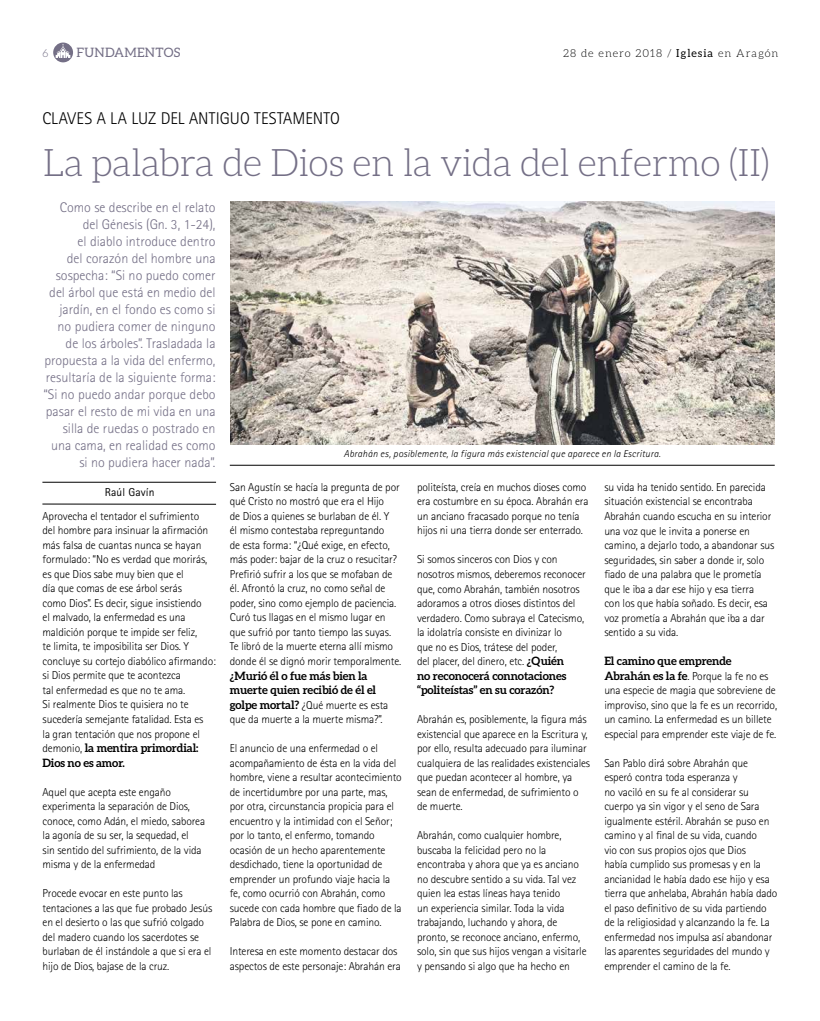
<style>
.page{position:relative;width:820px;height:1021px;background:#fff}
.page>*{position:absolute;margin:0;border:0;box-sizing:border-box;transform-origin:0 0}
.t1{font:300 38px "Aleo";letter-spacing:-.015em;color:#746f86}
.t2{font:300 17px "Rotis Sans Serif";letter-spacing:.01em;color:#000}
.t3{font:300 14px/17px "Rotis Sans Serif";color:#746f86;text-align:right}
.t4{font:13px "Aleo";letter-spacing:.02em;color:#746f86}
.t5{font:300 11.5px/14.5px "Rotis Sans Serif";letter-spacing:-.01em;color:#000}
.t6{font:700 11.5px/14.5px "Aleo";letter-spacing:-.01em;color:#000}
.t7{font:11.5px "Rotis Sans Serif";letter-spacing:.01em;color:#000}
.t8{font:300 11px "Aleo";letter-spacing:.085em;color:#000}
.t9{font:300 11px "Aleo";color:#746f86}
.t10{font:italic 300 10px "Rotis Sans Serif";letter-spacing:.02em;color:#000}
.s1{font-weight:400}
.s2{font-family:"Rotis Sans Serif";font-weight:300}
.s3{font-family:"Aleo";font-weight:700}
</style>
<div class="page">
<svg style="left:53px;top:43px;width:20px;height:19px"></svg>
<img style="left:230px;top:202px;width:544px;height:243px">
<hr style="left:230px;top:465px;width:544px;height:1px;background:#000">
<hr style="left:42px;top:482px;width:174px;height:1px;background:#000">
<hr style="left:42px;top:504px;width:174px;height:1px;background:#000">
<p class="t9" style="left:43px;top:48px;width:7px">6</p>
<p class="t4" style="left:77px;top:45px;width:105px">FUNDAMENTOS</p>
<p class="t8" style="left:563px;top:47px;width:216px">28 de enero 2018 / <span class="s1">Iglesia</span> en Aragón</p>
<h2 class="t2" style="left:42px;top:109px;width:299px">CLAVES A LA LUZ DEL ANTIGUO TESTAMENTO</h2>
<h1 class="t1" style="left:43px;top:141px;width:728px">La palabra de Dios en la vida del enfermo (II)</h1>
<p class="t3" style="left:44px;top:198px;width:173px">Como se describe en el relato del Génesis (Gn. 3, 1-24),<br>el diablo introduce dentro<br>del corazón del hombre una sospecha: “Si no puedo comer del árbol que está en medio del jardín, en el fondo es como si no pudiera comer de ninguno de los árboles”. Trasladada la propuesta a la vida del enfermo, resultaría de la siguiente forma: “Si no puedo andar porque debo pasar el resto de mi vida en una silla de ruedas o postrado en una cama, en realidad es como si no pudiera hacer nada”.</p>
<p class="t10" style="left:343px;top:448px;width:318px">Abrahán es, posiblemente, la figura más existencial que aparece en la Escritura.</p>
<p class="t7" style="left:105px;top:486px;width:51px">Raúl Gavín</p>
<p class="t5" style="left:43px;top:508px;width:175px">Aprovecha el tentador el sufrimiento<br>del hombre para insinuar la afirmación más falsa de cuantas nunca se hayan formulado: “No es verdad que morirás, es que Dios sabe muy bien que el<br>día que comas de ese árbol serás<br>como Dios”. Es decir, sigue insistiendo<br>el malvado, la enfermedad es una maldición porque te impide ser feliz,<br>te limita, te imposibilita ser Dios. Y concluye su cortejo diabólico afirmando: si Dios permite que te acontezca<br>tal enfermedad es que no te ama.<br>Si realmente Dios te quisiera no te sucedería semejante fatalidad. Esta es<br>la gran tentación que nos propone el</p>
<p class="t6" style="left:43px;top:740px;width:157px"><span class="s2">demonio,</span> la mentira primordial:<br>Dios no es amor.</p>
<p class="t5" style="left:43px;top:784px;width:164px">Aquel que acepta este engaño experimenta la separación de Dios, conoce, como Adán, el miedo, saborea la agonía de su ser, la sequedad, el<br>sin sentido del sufrimiento, de la vida misma y de la enfermedad</p>
<p class="t5" style="left:43px;top:886px;width:171px">Procede evocar en este punto las tentaciones a las que fue probado Jesús en el desierto o las que sufrió colgado del madero cuando los sacerdotes se burlaban de él instándole a que si era el hijo de Dios, bajase de la cruz.</p>
<p class="t5" style="left:230px;top:480px;width:173px">San Agustín se hacía la pregunta de por qué Cristo no mostró que era el Hijo<br>de Dios a quienes se burlaban de él. Y<br>él mismo contestaba repreguntando<br>de esta forma: “¿Qué exige, en efecto, más poder: bajar de la cruz o resucitar?<br>Prefirió sufrir a los que se mofaban de él. Afrontó la cruz, no como señal de poder, sino como ejemplo de paciencia.<br>Curó tus llagas en el mismo lugar en que sufrió por tanto tiempo las suyas.<br>Te libró de la muerte eterna allí mismo donde él se dignó morir temporalmente.</p>
<p class="t6" style="left:230px;top:668px;width:148px">¿Murió él o fue más bien la muerte quien recibió de él el</p>
<p class="t5" style="left:230px;top:697px;width:160px"><span class="s3">golpe mortal?</span> ¿Qué muerte es esta que da muerte a la muerte misma?”.</p>
<p class="t5" style="left:230px;top:741px;width:173px">El anuncio de una enfermedad o el acompañamiento de ésta en la vida del hombre, viene a resultar acontecimiento de incertidumbre por una parte, mas, por otra, circunstancia propicia para el encuentro y la intimidad con el Señor; por lo tanto, el enfermo, tomando ocasión de un hecho aparentemente desdichado, tiene la oportunidad de emprender un profundo viaje hacia la fe, como ocurrió con Abrahán, como sucede con cada hombre que fiado de la Palabra de Dios, se pone en camino.</p>
<p class="t5" style="left:230px;top:944px;width:172px">Interesa en este momento destacar dos aspectos de este personaje: Abrahán era</p>
<p class="t5" style="left:417px;top:480px;width:173px">politeísta, creía en muchos dioses como era costumbre en su época. Abrahán era un anciano fracasado porque no tenía hijos ni una tierra donde ser enterrado.</p>
<p class="t5" style="left:417px;top:552px;width:170px">Si somos sinceros con Dios y con nosotros mismos, deberemos reconocer que, como Abrahán, también nosotros adoramos a otros dioses distintos del verdadero. Como subraya el Catecismo, la idolatría consiste en divinizar lo<br>que no es Dios, trátese del poder,<br>del placer, del dinero, etc. <span class="s3">¿Quién</span></p>
<p class="t6" style="left:417px;top:668px;width:151px">no reconocerá connotaciones “politeístas” en su corazón?</p>
<p class="t5" style="left:417px;top:712px;width:174px">Abrahán es, posiblemente, la figura más existencial que aparece en la Escritura y, por ello, resulta adecuado para iluminar cualquiera de las realidades existenciales que puedan acontecer al hombre, ya sean de enfermedad, de sufrimiento o de muerte.</p>
<p class="t5" style="left:417px;top:828px;width:171px">Abrahán, como cualquier hombre, buscaba la felicidad pero no la encontraba y ahora que ya es anciano no descubre sentido a su vida. Tal vez quien lea estas líneas haya tenido<br>un experiencia similar. Toda la vida trabajando, luchando y ahora, de pronto, se reconoce anciano, enfermo, solo, sin que sus hijos vengan a visitarle y pensando si algo que ha hecho en</p>
<p class="t5" style="left:604px;top:480px;width:171px">su vida ha tenido sentido. En parecida situación existencial se encontraba Abrahán cuando escucha en su interior una voz que le invita a ponerse en camino, a dejarlo todo, a abandonar sus seguridades, sin saber a donde ir, solo fiado de una palabra que le prometía que le iba a dar ese hijo y esa tierra<br>con los que había soñado. Es decir, esa voz prometía a Abrahán que iba a dar sentido a su vida.</p>
<p class="t6" style="left:604px;top:653px;width:129px">El camino que emprende</p>
<p class="t5" style="left:604px;top:668px;width:174px"><span class="s3">Abrahán es la fe</span>. Porque la fe no es una especie de magia que sobreviene de improviso, sino que la fe es un recorrido, un camino. La enfermedad es un billete especial para emprender este viaje de fe.</p>
<p class="t5" style="left:604px;top:755px;width:174px">San Pablo dirá sobre Abrahán que esperó contra toda esperanza y<br>no vaciló en su fe al considerar su cuerpo ya sin vigor y el seno de Sara igualmente estéril. Abrahán se puso en camino y al final de su vida, cuando<br>vio con sus propios ojos que Dios<br>había cumplido sus promesas y en la ancianidad le había dado ese hijo y esa tierra que anhelaba, Abrahán había dado el paso definitivo de su vida partiendo de la religiosidad y alcanzando la fe. La enfermedad nos impulsa así abandonar las aparentes seguridades del mundo y emprender el camino de la fe.</p>
</div>
